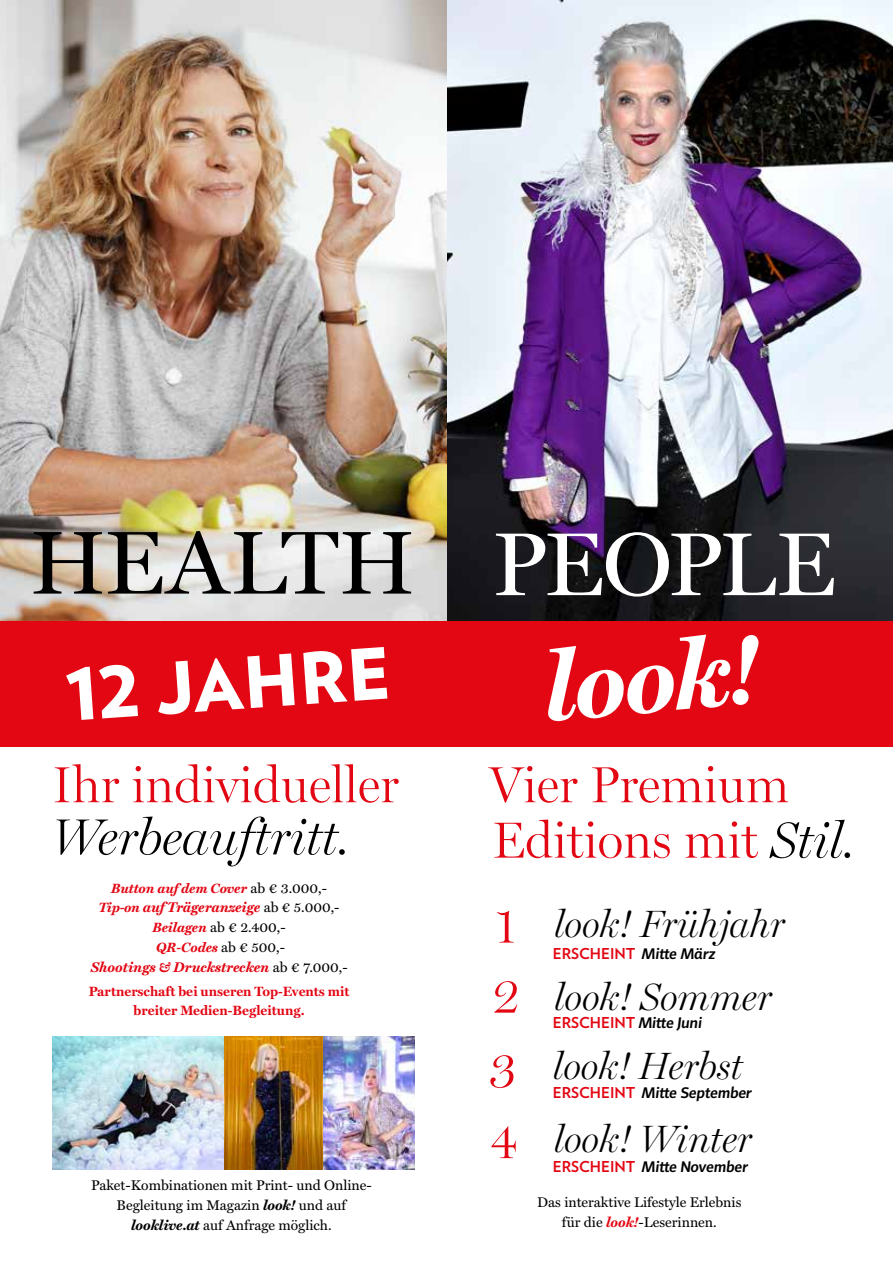
<style>
.page{position:relative;width:893px;height:1263px;background:#fff}
.page>*{position:absolute;margin:0;border:0;box-sizing:border-box;transform-origin:0 0}
.t1{font:italic 700 97.5px "Miller Text";color:#fff}
.t2{font:90px "Miller Display";letter-spacing:-.02em;color:#000}
.t3{font:900 70.5px "Verlag";color:#fff}
.t4{font:300 51px "Miller Display";color:#e30613}
.t5{font:italic 300 51px "Miller Display";color:#000}
.t6{font:italic 300 38.25px "Miller Display";color:#000}
.t7{font:italic 300 15px "Tabac Sans";color:#000}
.t8{font:700 15px "Verlag";color:#e30613}
.t9{font:14.1px/19.6px "Miller Text";color:#000;text-align:center}
.t10{font:italic 700 14.1px "Miller Text";color:#e30613}
.t11{font:700 13.5px/19.6px "Miller Text";color:#e30613;text-align:center}
.t12{font:italic 700 13.5px "Miller Text";color:#e30613}
.s1{color:#fff}
.s2{font-style:italic;color:#000}
.s3{font-weight:400;font-style:normal;font-size:14.1px;color:#000}
.s4{font-weight:700;font-style:italic;font-size:13.5px;color:#e30613}
.s5{font-weight:700;font-style:italic;color:#e30613}
.s6{font-weight:400;font-style:normal;color:#000}
.s7{font-family:"Tabac Sans";font-weight:300;font-style:italic;color:#000}
.s8{font-weight:700;font-style:italic}
.s9{font-family:"Verlag";font-weight:700;font-style:normal;color:#e30613}
</style>
<div class="page">
<img style="left:0;top:0;width:893px;height:621px">
<div style="left:0;top:621px;width:893px;height:126px;background:#e30613"></div>
<img style="left:53px;top:1036px;width:264px;height:133px">
<img style="left:317px;top:1036px;width:98px;height:133px">
<h2 class="t2" style="left:29px;top:509px;width:808px">HEALTH <span class="s1">PEOPLE</span></h2>
<h3 class="t3" style="left:61px;top:637px;width:327px;rotate:-4deg">12 JAHRE</h3>
<h1 class="t1" style="left:537px;top:609px;width:217px;rotate:-5deg">look!</h1>
<h3 class="t4" style="left:52px;top:754px;width:348px">Ihr individueller</h3>
<h3 class="t5" style="left:52px;top:807px;width:298px">Werbeauftritt.</h3>
<h3 class="t4" style="left:492px;top:809px;width:363px">Editions mit <span class="s2">Stil.</span></h3>
<p class="t12" style="left:111px;top:877px;width:217px">Button auf dem Cover <span class="s3">ab € 3.000,-</span></p>
<p class="t9" style="left:99px;top:897px;width:242px"><span class="s4">Tip-on</span> <span class="s5">auf Trägeranzeige</span> ab € 5.000,-<br><span class="s4">Beilagen</span> ab € 2.400,-</p>
<p class="t12" style="left:156px;top:936px;width:130px">QR-Codes <span class="s3">ab € 500,-</span></p>
<p class="t10" style="left:91px;top:955px;width:258px">Shootings &amp; Druckstrecken <span class="s6">ab € 7.000,-</span></p>
<p class="t11" style="left:89px;top:980px;width:262px">Partnerschaft bei unseren Top-Events mit breiter Medien-Begleitung.</p>
<h3 class="t4" style="left:489px;top:754px;width:301px">Vier Premium</h3>
<h3 class="t6" style="left:554px;top:901px;width:233px">look! Frühjahr</h3>
<h3 class="t4" style="left:495px;top:894px;width:22px">1</h3>
<p class="t8" style="left:553px;top:942px;width:164px">ERSCHEINT <span class="s7">Mitte März</span></p>
<h3 class="t4" style="left:492px;top:964px;width:30px">2</h3>
<h3 class="t6" style="left:554px;top:974px;width:219px">look! Sommer</h3>
<p class="t8" style="left:553px;top:1011px;width:151px">ERSCHEINT <span class="s7">Mitte Juni</span></p>
<p class="t9" style="left:91px;top:1174px;width:282px">Paket-Kombinationen mit Print- und Online-<br>Begleitung im Magazin <span class="s8">look!</span> und auf <span class="s8">looklive.at</span> auf Anfrage möglich.</p>
<h3 class="t4" style="left:489px;top:1038px;width:30px">3</h3>
<h3 class="t4" style="left:490px;top:1110px;width:29px">4</h3>
<h3 class="t6" style="left:553px;top:1044px;width:191px">look! Herbst</h3>
<p class="t7" style="left:553px;top:1083px;width:201px"><span class="s9">ERSCHEINT</span> Mitte September</p>
<h3 class="t6" style="left:554px;top:1117px;width:200px">look! Winter</h3>
<p class="t7" style="left:553px;top:1157px;width:197px"><span class="s9">ERSCHEINT</span> Mitte November</p>
<p class="t9" style="left:537px;top:1191px;width:206px">Das interaktive Lifestyle Erlebnis für die <span class="s5">look!</span>-Leserinnen.</p>
</div>
